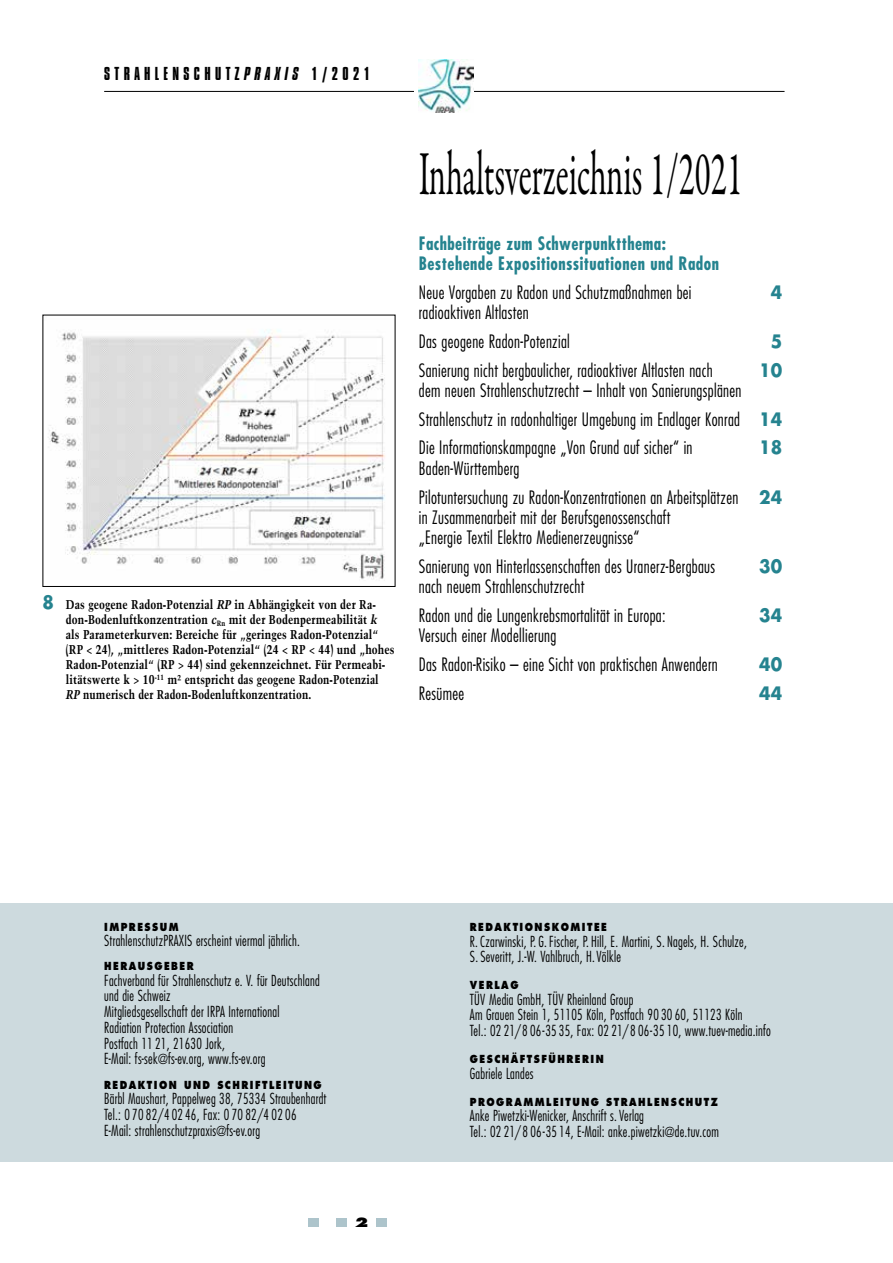
<style>
.page{position:relative;width:893px;height:1263px;background:#fff}
.page>*{position:absolute;margin:0;border:0;box-sizing:border-box;transform-origin:0 0}
.t1{font:63px "Garamond Premr Pro";color:#000;scale:.52 1}
.t2{font:19.5px "Compacta Com";letter-spacing:.225em;color:#000}
.t3{font:300 condensed 18px/28.8px "Futura";letter-spacing:.02em;color:#000;scale:.93 1}
.t4{font:700 condensed 18px/20.2px "Futura";letter-spacing:.025em;color:#25838f;scale:.95 1}
.t5{font:700 18px "Futura";letter-spacing:.02em;color:#25838f;scale:.93 1}
.t6{font:300 condensed 14.85px/15.8px "Futura";letter-spacing:.02em;color:#000;scale:.9 1}
.t7{font:700 12.75px/15px "Trump Mediaeval LT Std";letter-spacing:.01em;color:#000;scale:.83 1}
.t8{font:800 12.45px "Futura";color:#000;scale:1.3 1}
.t9{font:800 10.8px "Futura";letter-spacing:.16em;color:#000;scale:.85 1}
.s1{font-style:italic}
.s2{font-family:"Futura";font-size:18px;color:#25838f}
.s3{font-weight:700;font-stretch:normal;color:#25838f}
.s4{font-size:13.5px}
</style>
<div class="page">
<div style="left:308px;top:1218px;width:11px;height:9px;background:#adc4cb"></div>
<div style="left:336px;top:1218px;width:11px;height:9px;background:#adc4cb"></div>
<div style="left:376px;top:1218px;width:11px;height:9px;background:#adc4cb"></div>
<hr style="left:104px;top:91px;width:680px;height:1px;background:#000">
<div style="left:415px;top:57px;width:59px;height:58px;background:#fff"></div>
<img style="left:418px;top:60px;width:56px;height:53px">
<div style="left:0;top:903px;width:893px;height:258px;background:#cddade"></div>
<img style="left:48px;top:329px;width:337px;height:250px">
<h2 class="t2" style="left:104px;top:63px;width:267px">STRAHLENSCHUTZ<span class="s1">PRAXIS</span> 1/2021</h2>
<p class="t7" style="left:66px;top:597px;width:397px;text-indent:-23px"><span class="s2">8</span> Das geogene Radon-Potenzial <span class="s1">RP</span> in Abhängigkeit von der Ra&shy;don-Bodenluftkonzentration <span class="s1">c</span><sub>Rn</sub> mit der Bodenpermeabilität <span class="s1">k<br></span>als Parameterkurven: Bereiche für „geringes Radon-Potenzial“ (RP &lt; 24), „mittleres Radon-Potenzial“ (24 &lt; RP &lt; 44) und „hohes Radon-Potenzial“ (RP &gt; 44) sind gekennzeichnet. Für Permeabi&shy;litätswerte k &gt; 10<sup>-11</sup> m² entspricht das geogene Radon-Potenzial <span class="s1">RP</span> numerisch der Radon-Bodenluftkonzentration.</p>
<h1 class="t1" style="left:419px;top:136px;width:625px">Inhaltsverzeichnis 1/2021</h1>
<p class="t4" style="left:419px;top:233px;width:317px">Fachbeiträge zum Schwerpunktthema:<br>Bestehende Expositionssituationen und Radon</p>
<p class="t3" style="left:419px;top:278px;width:295px">Neue Vorgaben zu Radon und Schutzmaßnahmen bei</p>
<p class="t5" style="left:771px;top:280px;width:14px">4</p>
<p class="t3" style="left:419px;top:298px;width:164px">radioaktiven Altlasten<br>Das geogene Radon-Potenzial</p>
<p class="t5" style="left:771px;top:329px;width:14px">5</p>
<p class="t3" style="left:419px;top:355px;width:318px">Sanierung nicht bergbaulicher, radioaktiver Altlasten nach</p>
<p class="t5" style="left:759px;top:357px;width:27px">10</p>
<p class="t3" style="left:419px;top:376px;width:392px">dem neuen Strahlenschutzrecht – Inhalt von Sanierungsplänen<br>Strahlenschutz in radonhaltiger Umgebung im Endlager Konrad <span class="s3">14<br></span>Die Informationskampagne „Von Grund auf sicher“ in</p>
<p class="t5" style="left:759px;top:435px;width:27px">18</p>
<p class="t3" style="left:419px;top:453px;width:392px">Baden-Württemberg<br>Pilotuntersuchung zu Radon-Konzentrationen an Arbeitsplätzen <span class="s3">24</span></p>
<p class="t3" style="left:419px;top:507px;width:272px;line-height:20.2px">in Zusammenarbeit mit der Berufsgenossenschaft „Energie Textil Elektro Medienerzeugnisse“</p>
<p class="t3" style="left:419px;top:551px;width:320px">Sanierung von Hinterlassenschaften des Uranerz-Bergbaus</p>
<p class="t5" style="left:759px;top:553px;width:27px">30</p>
<p class="t3" style="left:419px;top:572px;width:267px">nach neuem Strahlenschutzrecht<br>Radon und die Lungenkrebsmortalität in Europa:</p>
<p class="t5" style="left:759px;top:602px;width:27px">34</p>
<p class="t3" style="left:419px;top:621px;width:323px">Versuch einer Modellierung<br>Das Radon-Risiko – eine Sicht von praktischen Anwendern</p>
<p class="t5" style="left:759px;top:651px;width:27px">40</p>
<p class="t3" style="left:419px;top:678px;width:50px">Resümee</p>
<p class="t5" style="left:759px;top:680px;width:27px">44</p>
<p class="t9" style="left:104px;top:920px;width:89px">IMPRESSUM</p>
<p class="t6" style="left:104px;top:932px;width:219px">StrahlenschutzPRAXIS erscheint viermal jährlich.</p>
<p class="t9" style="left:104px;top:959px;width:107px">HERAUSGEBER</p>
<p class="t6" style="left:104px;top:972px;width:241px">Fachverband für Strahlenschutz e. V. für Deutschland und die Schweiz<br>Mitgliedsgesellschaft der IRPA International Radiation Protection Association<br>Postfach 11 21, 21630 Jork,<br>E-Mail: fs-sek<span class="s4">@</span>fs-ev.org, www.fs-ev.org</p>
<p class="t9" style="left:104px;top:1078px;width:258px">REDAKTION UND SCHRIFTLEITUNG</p>
<p class="t6" style="left:104px;top:1091px;width:248px">Bärbl Maushart, Pappelweg 38, 75334 Straubenhardt<br>Tel.: 0 70 82/4 02 46, Fax: 0 70 82/4 02 06<br>E-Mail: strahlenschutzpraxis<span class="s4">@</span>fs-ev.org</p>
<p class="t8" style="left:355px;top:1214px;width:12px">2</p>
<p class="t9" style="left:470px;top:920px;width:163px">REDAKTIONSKOMITEE</p>
<p class="t6" style="left:470px;top:933px;width:309px">R. Czarwinski, P. G. Fischer, P. Hill, E. Martini, S. Nagels, H. Schulze,<br>S. Severitt, J.-W. Vahlbruch, H. Völkle</p>
<p class="t9" style="left:470px;top:978px;width:59px">VERLAG</p>
<p class="t6" style="left:470px;top:991px;width:336px">TÜV Media GmbH, TÜV Rheinland Group<br>Am Grauen Stein 1, 51105 Köln, Postfach 90 30 60, 51123 Köln<br>Tel.: 02 21/8 06-35 35, Fax: 02 21/8 06-35 10, www.tuev-media.info</p>
<p class="t9" style="left:470px;top:1052px;width:159px">GESCHÄFTSFÜHRERIN</p>
<p class="t6" style="left:470px;top:1065px;width:72px">Gabriele Landes</p>
<p class="t9" style="left:470px;top:1095px;width:293px">PROGRAMMLEITUNG STRAHLENSCHUTZ</p>
<p class="t6" style="left:470px;top:1108px;width:278px">Anke Piwetzki-Wenicker, Anschrift s. Verlag<br>Tel.: 02 21/8 06-35 14, E-Mail: anke.piwetzki<span class="s4">@</span>de.tuv.com</p>
</div>
